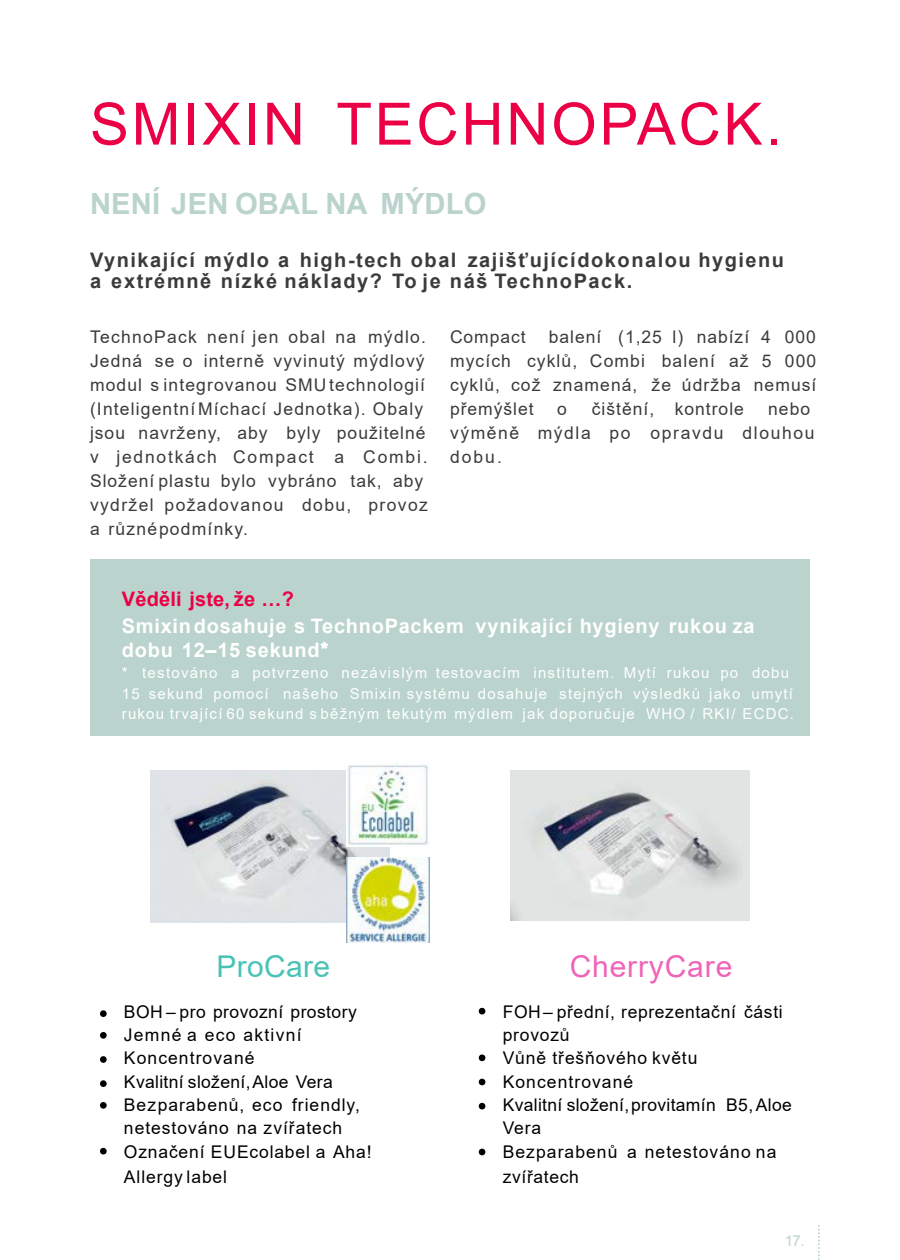
<style>
.page{position:relative;width:900px;height:1260px;background:#fff}
.page>*{position:absolute;margin:0;border:0;box-sizing:border-box;transform-origin:0 0}
.t1{font:58.5px "Arial";letter-spacing:.045em;color:#eb0045}
.t2{font:30px "Arial";letter-spacing:.03em;color:#ef64b9}
.t3{font:30px "Arial";letter-spacing:.01em;color:#49c2b6}
.t4{font:700 29.25px "Arial";letter-spacing:.005em;color:#bad3cd}
.t5{font:700 20px/21.2px "Arial";letter-spacing:.075em;color:#3b3b3b}
.t6{font:700 20px/23.5px "Arial";letter-spacing:.035em;color:#fff}
.t7{font:700 20px "Arial";letter-spacing:.01em;color:#eb0045}
.t8{font:17.5px/24px "Arial";letter-spacing:.065em;color:#3b3b3b}
.t9{font:17.5px/23.2px "Arial";letter-spacing:.05em;color:#000}
.t10{font:17.5px/24px "Arial";letter-spacing:.09em;color:#3b3b3b}
.t11{font:15px/20px "Arial";letter-spacing:.08em;color:#fff}
.t12{font:15px "Arial";color:#bad3cd}
.s1{font-weight:400}
</style>
<div class="page">
<div style="left:90px;top:559px;width:720px;height:177px;background:#bad3cd"></div>
<img style="left:151px;top:771px;width:238px;height:152px">
<img style="left:511px;top:771px;width:238px;height:150px">
<img style="left:347px;top:764px;width:82px;height:82px">
<img style="left:347px;top:858px;width:82px;height:84px">
<svg style="left:100px;top:1010px;width:7px;height:7px"></svg>
<svg style="left:100px;top:1032px;width:7px;height:7px"></svg>
<svg style="left:100px;top:1056px;width:7px;height:7px"></svg>
<svg style="left:100px;top:1080px;width:7px;height:7px"></svg>
<svg style="left:100px;top:1102px;width:7px;height:7px"></svg>
<svg style="left:100px;top:1148px;width:7px;height:6px"></svg>
<svg style="left:479px;top:1008px;width:6px;height:6px"></svg>
<svg style="left:479px;top:1054px;width:6px;height:7px"></svg>
<svg style="left:479px;top:1079px;width:6px;height:6px"></svg>
<svg style="left:479px;top:1103px;width:6px;height:6px"></svg>
<svg style="left:479px;top:1149px;width:6px;height:6px"></svg>
<svg style="left:818px;top:1225px;width:2px;height:35px"></svg>
<h1 class="t1" style="left:90px;top:102px;width:693px">SMIXIN TECHNOPACK.</h1>
<h3 class="t4" style="left:90px;top:192px;width:398px">NENÍ JEN OBAL NA MÝDLO</h3>
<p class="t5" style="left:90px;top:251px;width:696px">Vynikající mýdlo a high-tech obal zajišťujícídokonalou hygienu a extrémně nízké náklady? To je náš TechnoPack.</p>
<p class="t8" style="left:90px;top:326px;width:339px">TechnoPack není jen obal na mýdlo.<br>Jedná se o interně vyvinutý mýdlový modul s integrovanou SMUtechnologií (InteligentníMíchací Jednotka). Obaly jsou navrženy, aby byly použitelné v jednotkách Compact a Combi.<br>Složení plastu bylo vybráno tak, aby vydržel požadovanou dobu, provoz a různépodmínky.</p>
<p class="t8" style="left:450px;top:326px;width:77px">Compact</p>
<p class="t8" style="left:450px;top:326px;width:368px;text-align:justify;text-indent:99px">balení (1,25 l) nabízí 4 000 mycích cyklů, Combi balení až 5 000 cyklů, což znamená, že údržba nemusí přemýšlet</p>
<p class="t8" style="left:557px;top:398px;width:11px">o</p>
<p class="t8" style="left:592px;top:398px;width:154px">čištění, kontrole</p>
<p class="t10" style="left:450px;top:398px;width:366px;text-indent:318px">nebo výměně mýdla po opravdu dlouhou dobu.</p>
<p class="t7" style="left:122px;top:591px;width:174px">Věděli jste, že …?</p>
<p class="t6" style="left:122px;top:616px;width:634px">Smixindosahuje s TechnoPackem vynikající hygieny rukou za dobu 12–15 sekund<span class="s1">*</span></p>
<p class="t11" style="left:122px;top:665px;width:674px">* testováno a potvrzeno nezávislým testovacím institutem. Mytí rukou po dobu<br>15 sekund pomocí našeho Smixin systému dosahuje stejných výsledků jako umytí rukou trvající 60 sekund s běžným tekutým mýdlem jak doporučuje WHO / RKI/ ECDC.</p>
<h2 class="t3" style="left:217px;top:955px;width:115px">ProCare</h2>
<p class="t9" style="left:124px;top:1002px;width:249px">BOH – pro provozní prostory<br>Jemné a eco aktivní<br>Koncentrované<br>Kvalitní složení,Aloe Vera<br>Bezparabenů, eco friendly, netestováno na zvířatech<br>Označení EUEcolabel a Aha!</p>
<p class="t9" style="left:124px;top:1167px;width:105px">Allergy label</p>
<h2 class="t2" style="left:570px;top:955px;width:164px">CherryCare</h2>
<p class="t9" style="left:503px;top:1002px;width:291px">FOH– přední, reprezentační části provozů<br>Vůně třešňového květu<br>Koncentrované<br>Kvalitní složení,provitamín B5,Aloe<br>Vera<br>Bezparabenů a netestováno na</p>
<p class="t9" style="left:503px;top:1167px;width:78px">zvířatech</p>
<p class="t12" style="left:785px;top:1235px;width:22px">17.</p>
</div>
